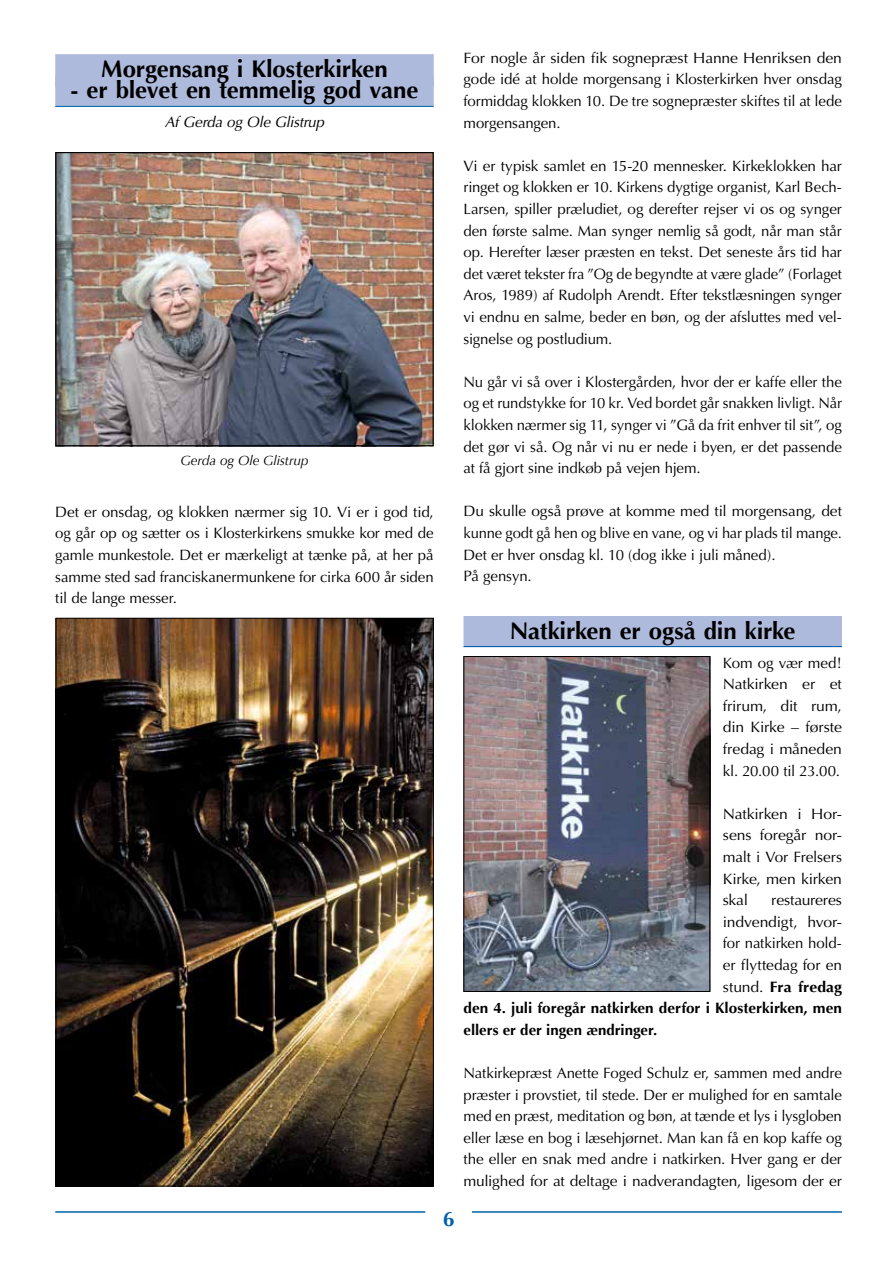
<style>
.page{position:relative;width:893px;height:1263px;background:#fff}
.page>*{position:absolute;margin:0;border:0;box-sizing:border-box;transform-origin:0 0}
.t1{font:700 24px "Optima";letter-spacing:-.01em;color:#000}
.t2{font:700 21px "Optima";color:#0061a9}
.t3{font:15px/21.6px "Optima";letter-spacing:-.005em;color:#000;text-align:justify}
.t4{font:15px/21.6px "Optima";letter-spacing:-.005em;color:#000;text-align:justify;scale:1.05 1}
.t5{font:700 15px "Optima";color:#000}
.t6{font:italic 15px "Optima";letter-spacing:-.015em;color:#000}
.t7{font:700 15px "Optima";color:#000;scale:1.05 1}
.t8{font:italic 13.5px "Optima";letter-spacing:-.005em;color:#000}
.s1{font-weight:400}
</style>
<div class="page">
<div style="left:55px;top:54px;width:379px;height:30px;background:#aebadc"></div>
<div style="left:55px;top:76px;width:379px;height:30px;background:#aebadc"></div>
<hr style="left:55px;top:106px;width:379px;height:1px;background:#0061a9">
<img style="left:58px;top:620px;width:374px;height:564px">
<img style="left:57px;top:154px;width:375px;height:290px">
<div style="left:55px;top:152px;width:379px;height:294px;border:1px solid #000"></div>
<img style="left:465px;top:658px;width:243px;height:332px">
<div style="left:463px;top:656px;width:247px;height:336px;border:1px solid #000"></div>
<div style="left:463px;top:616px;width:379px;height:30px;background:#aebadc"></div>
<hr style="left:463px;top:646px;width:379px;height:1px;background:#0061a9">
<hr style="left:55px;top:1211px;width:370px;height:2px;background:#0061a9">
<hr style="left:472px;top:1211px;width:370px;height:2px;background:#0061a9">
<h1 class="t1" style="left:101px;top:55px;width:288px">Morgensang i Klosterkirken</h1>
<h1 class="t1" style="left:71px;top:76px;width:349px">- er blevet en temmelig god vane</h1>
<p class="t6" style="left:165px;top:114px;width:161px">Af Gerda og Ole Glistrup</p>
<p class="t8" style="left:180px;top:453px;width:130px">Gerda og Ole Glistrup</p>
<p class="t3" style="left:55px;top:501px;width:380px">Det er onsdag, og klokken nærmer sig 10. Vi er i god tid, og går op og sætter os i Klosterkirkens smukke kor med de gamle munkestole. Det er mærkeligt at tænke på, at her på samme sted sad franciskanermunkene for cirka 600 år siden til de lange messer.</p>
<h2 class="t2" style="left:443px;top:1206px;width:13px">6</h2>
<p class="t4" style="left:463px;top:47px;width:362px">For nogle år siden fik sognepræst Hanne Henriksen den gode idé at holde morgensang i Klosterkirken hver onsdag formiddag klokken 10. De tre sognepræster skiftes til at lede morgensangen.</p>
<p class="t3" style="left:463px;top:155px;width:380px">Vi er typisk samlet en 15-20 mennesker. Kirkeklokken har ringet og klokken er 10. Kirkens dygtige organist, Karl Bech-Larsen, spiller præludiet, og derefter rejser vi os og synger den første salme. Man synger nemlig så godt, når man står op. Herefter læser præsten en tekst. Det seneste års tid har det været tekster fra ”Og de begyndte at være glade” (Forlaget Aros, 1989) af Rudolph Arendt. Efter tekstlæsningen synger vi endnu en salme, beder en bøn, og der afsluttes med vel&shy;signelse og postludium.</p>
<p class="t3" style="left:463px;top:371px;width:380px">Nu går vi så over i Klostergården, hvor der er kaffe eller the og et rundstykke for 10 kr. Ved bordet går snakken livligt. Når klokken nærmer sig 11, synger vi ”Gå da frit enhver til sit”, og det gør vi så. Og når vi nu er nede i byen, er det passende at få gjort sine indkøb på vejen hjem.</p>
<p class="t3" style="left:463px;top:501px;width:380px;text-align:left">Du skulle også prøve at komme med til morgensang, det kunne godt gå hen og blive en vane, og vi har plads til mange.<br>Det er hver onsdag kl. 10 (dog ikke i juli måned).<br>På gensyn.</p>
<h1 class="t1" style="left:510px;top:616px;width:287px">Natkirken er også din kirke</h1>
<p class="t3" style="left:723px;top:652px;width:121px">Kom og vær med!<br>Natkirken er et frirum, dit rum, din Kirke – første fredag i måneden kl. 20.00 til 23.00.</p>
<p class="t4" style="left:723px;top:803px;width:115px">Natkirken i Hor&shy;sens foregår nor&shy;malt i Vor Frelsers Kirke, men kirken skal</p>
<p class="t4" style="left:771px;top:889px;width:69px">restaureres</p>
<p class="t4" style="left:723px;top:911px;width:115px">indvendigt, hvor-</p>
<p class="t3" style="left:723px;top:933px;width:121px">for natkirken hold-</p>
<p class="t3" style="left:723px;top:954px;width:121px">er flyttedag for en</p>
<p class="t7" style="left:723px;top:978px;width:115px"><span class="s1">stund.</span> Fra fredag</p>
<p class="t5" style="left:463px;top:999px;width:380px">den 4. juli foregår natkirken derfor i Klosterkirken, men</p>
<p class="t5" style="left:463px;top:1021px;width:195px">ellers er der ingen ændringer.</p>
<p class="t3" style="left:463px;top:1062px;width:380px">Natkirkepræst Anette Foged Schulz er, sammen med andre præster i provstiet, til stede. Der er mulighed for en samtale med en præst, meditation og bøn, at tænde et lys i lysgloben eller læse en bog i læsehjørnet. Man kan få en kop kaffe og the eller en snak med andre i natkirken. Hver gang er der mulighed for at deltage i nadverandagten, ligesom der er</p>
</div>
